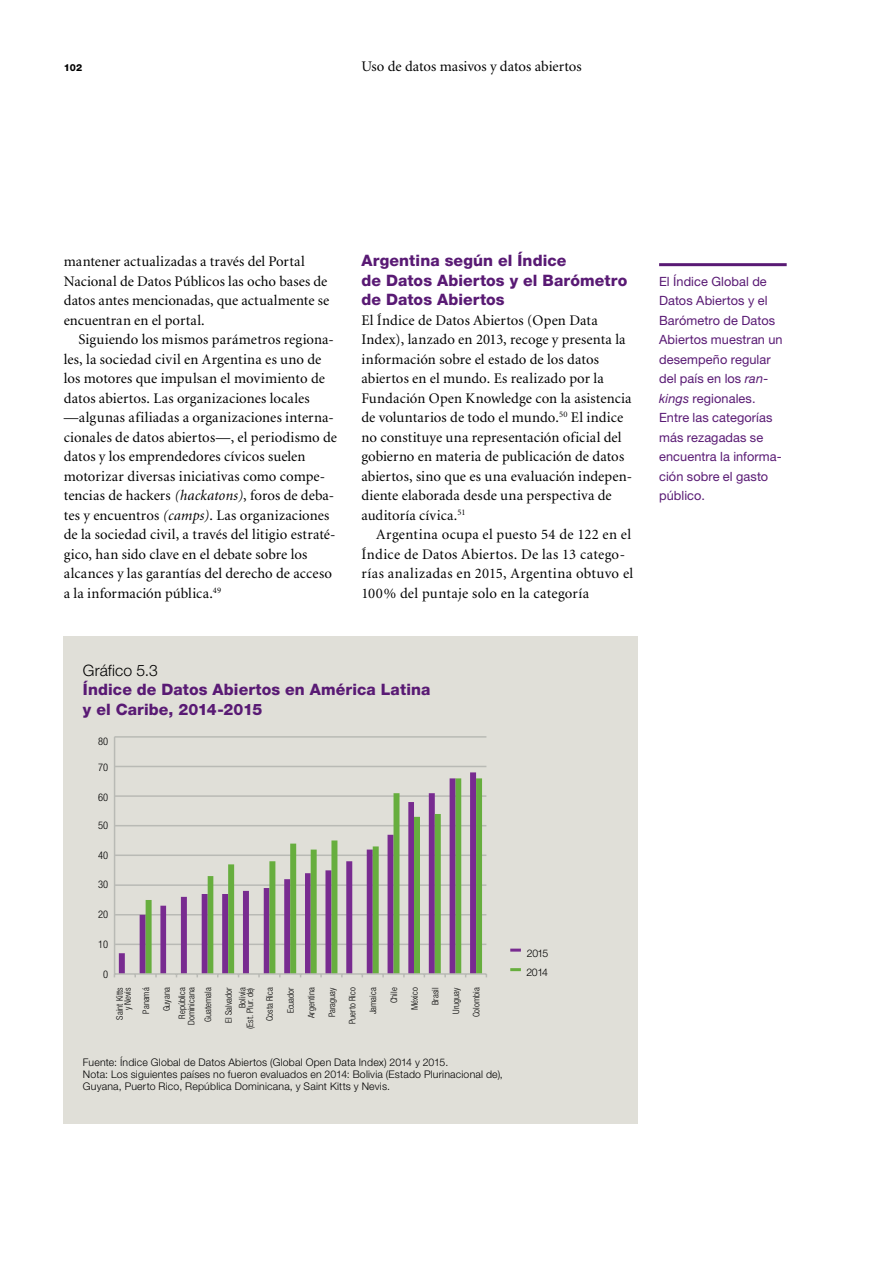
<style>
.page{position:relative;width:893px;height:1263px;background:#fff}
.page>*{position:absolute;margin:0;border:0;box-sizing:border-box;transform-origin:0 0}
.t1{font:800 15.75px/19.5px "Helvetica Neue LT";letter-spacing:.005em;color:#591a74}
.t2{font:300 15.75px "Helvetica Neue LT";letter-spacing:.005em;color:#000}
.t3{font:14.7px/19.5px "Minion";letter-spacing:.005em;color:#000}
.t4{font:12.75px/19.5px "Helvetica Neue LT";letter-spacing:.005em;color:#591a74}
.t5{font:300 10.5px/12px "Helvetica Neue LT";letter-spacing:.02em;color:#000}
.t6{font:300 condensed 10.5px "Helvetica Neue";color:#000}
.t7{font:300 10.5px/19.5px "Helvetica Neue LT";letter-spacing:-.05em;color:#000}
.t8{font:800 9.75px "Helvetica Neue LT";color:#000}
.t9{font:300 condensed 9px/7.8px "Helvetica Neue";color:#000;text-align:right}
.s1{font-style:italic}
</style>
<div class="page">
<div style="left:64px;top:637px;width:574px;height:487px;background:#e0dfd8"></div>
<svg style="left:510px;top:948px;width:11px;height:3px"></svg>
<svg style="left:510px;top:968px;width:11px;height:3px"></svg>
<hr style="left:114px;top:736px;width:372px;height:2px;background:#b9bab5">
<hr style="left:114px;top:766px;width:372px;height:1px;background:#b9bab5">
<hr style="left:114px;top:795px;width:372px;height:2px;background:#b9bab5">
<hr style="left:114px;top:825px;width:372px;height:1px;background:#b9bab5">
<hr style="left:114px;top:854px;width:372px;height:2px;background:#b9bab5">
<hr style="left:114px;top:884px;width:372px;height:2px;background:#b9bab5">
<hr style="left:114px;top:914px;width:372px;height:1px;background:#b9bab5">
<hr style="left:114px;top:943px;width:372px;height:2px;background:#b9bab5">
<svg style="left:119px;top:772px;width:357px;height:201px"></svg>
<svg style="left:146px;top:778px;width:336px;height:195px"></svg>
<hr style="left:114px;top:737px;width:1px;height:237px;background:#b9bab5">
<hr style="left:115px;top:973px;width:371px;height:2px;background:#b9bab5">
<hr style="left:659px;top:263px;width:128px;height:3px;background:#591a74">
<p class="t8" style="left:64px;top:62px;width:20px">102</p>
<p class="t3" style="left:361px;top:57px;width:222px">Uso de datos masivos y datos abiertos</p>
<p class="t3" style="left:64px;top:252px;width:267px">mantener actualizadas a través del Portal Nacional de Datos Públicos las ocho bases de datos antes mencionadas, que actualmente se encuentran en el portal.</p>
<p class="t3" style="left:64px;top:330px;width:275px;text-indent:15px">Siguiendo los mismos parámetros regiona&shy;les, la sociedad civil en Argentina es uno de los motores que impulsan el movimiento de datos abiertos. Las organizaciones locales —algunas afiliadas a organizaciones interna&shy;cionales de datos abiertos—, el periodismo de datos y los emprendedores cívicos suelen motorizar diversas iniciativas como compe&shy;tencias de hackers <span class="s1">(hackatons)</span>, foros de deba&shy;tes y encuentros <span class="s1">(camps)</span>. Las organizaciones de la sociedad civil, a través del litigio estraté&shy;gico, han sido clave en el debate sobre los alcances y las garantías del derecho de acceso a la información pública.<sup>49</sup></p>
<p class="t1" style="left:361px;top:251px;width:267px">Argentina según el Índice<br>de Datos Abiertos y el Barómetro de Datos Abiertos</p>
<p class="t3" style="left:361px;top:311px;width:272px">El Índice de Datos Abiertos (Open Data Index), lanzado en 2013, recoge y presenta la información sobre el estado de los datos abiertos en el mundo. Es realizado por la Fundación Open Knowledge con la asistencia de voluntarios de todo el mundo.<sup>50</sup> El indice no constituye una representación oficial del gobierno en materia de publicación de datos abiertos, sino que es una evaluación indepen&shy;diente elaborada desde una perspectiva de auditoría cívica.<sup>51</sup></p>
<p class="t3" style="left:361px;top:525px;width:273px;text-indent:15px">Argentina ocupa el puesto 54 de 122 en el Índice de Datos Abiertos. De las 13 catego&shy;rías analizadas en 2015, Argentina obtuvo el 100% del puntaje solo en la categoría</p>
<p class="t2" style="left:83px;top:660px;width:77px">Gráfico 5.3</p>
<p class="t1" style="left:83px;top:680px;width:349px">Índice de Datos Abiertos en América Latina y el Caribe, 2014-2015</p>
<p class="t6" style="left:98px;top:735px;width:12px">80</p>
<p class="t6" style="left:98px;top:761px;width:12px">70</p>
<p class="t6" style="left:98px;top:791px;width:12px">60</p>
<p class="t6" style="left:98px;top:819px;width:12px">50</p>
<p class="t6" style="left:98px;top:850px;width:12px">40</p>
<p class="t6" style="left:98px;top:878px;width:12px">30</p>
<p class="t6" style="left:98px;top:908px;width:12px">20</p>
<p class="t6" style="left:98px;top:939px;width:12px">10</p>
<p class="t6" style="left:103px;top:968px;width:7px">0</p>
<p class="t9" style="left:204px;top:1022px;width:36px;rotate:-90deg">Guatemala</p>
<p class="t9" style="left:225px;top:1023px;width:37px;rotate:-90deg">El Salvador</p>
<p class="t9" style="left:266px;top:1021px;width:35px;rotate:-90deg">Costa Rica</p>
<p class="t9" style="left:287px;top:1013px;width:27px;rotate:-90deg">Ecuador</p>
<p class="t9" style="left:307px;top:1018px;width:32px;rotate:-90deg">Argentina</p>
<p class="t9" style="left:328px;top:1017px;width:31px;rotate:-90deg">Paraguay</p>
<p class="t9" style="left:348px;top:1024px;width:38px;rotate:-90deg">Puerto Rico</p>
<p class="t9" style="left:369px;top:1014px;width:28px;rotate:-90deg">Jamaica</p>
<p class="t9" style="left:390px;top:1003px;width:17px;rotate:-90deg">Chile</p>
<p class="t9" style="left:411px;top:1010px;width:24px;rotate:-90deg">México</p>
<p class="t9" style="left:431px;top:1005px;width:19px;rotate:-90deg">Brasil</p>
<p class="t9" style="left:452px;top:1014px;width:28px;rotate:-90deg">Uruguay</p>
<p class="t9" style="left:472px;top:1017px;width:31px;rotate:-90deg">Colombia</p>
<p class="t9" style="left:116px;top:1019px;width:33px;rotate:-90deg">Saint Kitts y Nevis</p>
<p class="t9" style="left:238px;top:1029px;width:43px;rotate:-90deg">Bolivia<br>(Est. Plur. de)</p>
<p class="t9" style="left:142px;top:1013px;width:27px;rotate:-90deg">Panamá</p>
<p class="t9" style="left:159px;top:1019px;width:33px;line-height:15.1px;rotate:-90deg">Guyana<br>República</p>
<p class="t9" style="left:187px;top:1025px;width:39px;rotate:-90deg">Dominicana</p>
<p class="t5" style="left:83px;top:1056px;width:421px">Fuente: Índice Global de Datos Abiertos (Global Open Data Index) 2014 y 2015.<br>Nota: Los siguientes países no fueron evaluados en 2014: Bolivia (Estado Plurinacional de),<br>Guyana, Puerto Rico, República Dominicana, y Saint Kitts y Nevis.</p>
<p class="t7" style="left:526px;top:943px;width:23px">2015<br>2014</p>
<p class="t4" style="left:659px;top:271px;width:125px">El Índice Global de<br>Datos Abiertos y el<br>Barómetro de Datos<br>Abiertos muestran un desempeño regular del país en los <span class="s1">ran&shy;kings</span> regionales.<br>Entre las categorías más rezagadas se encuentra la informa&shy;ción sobre el gasto público.</p>
</div>
